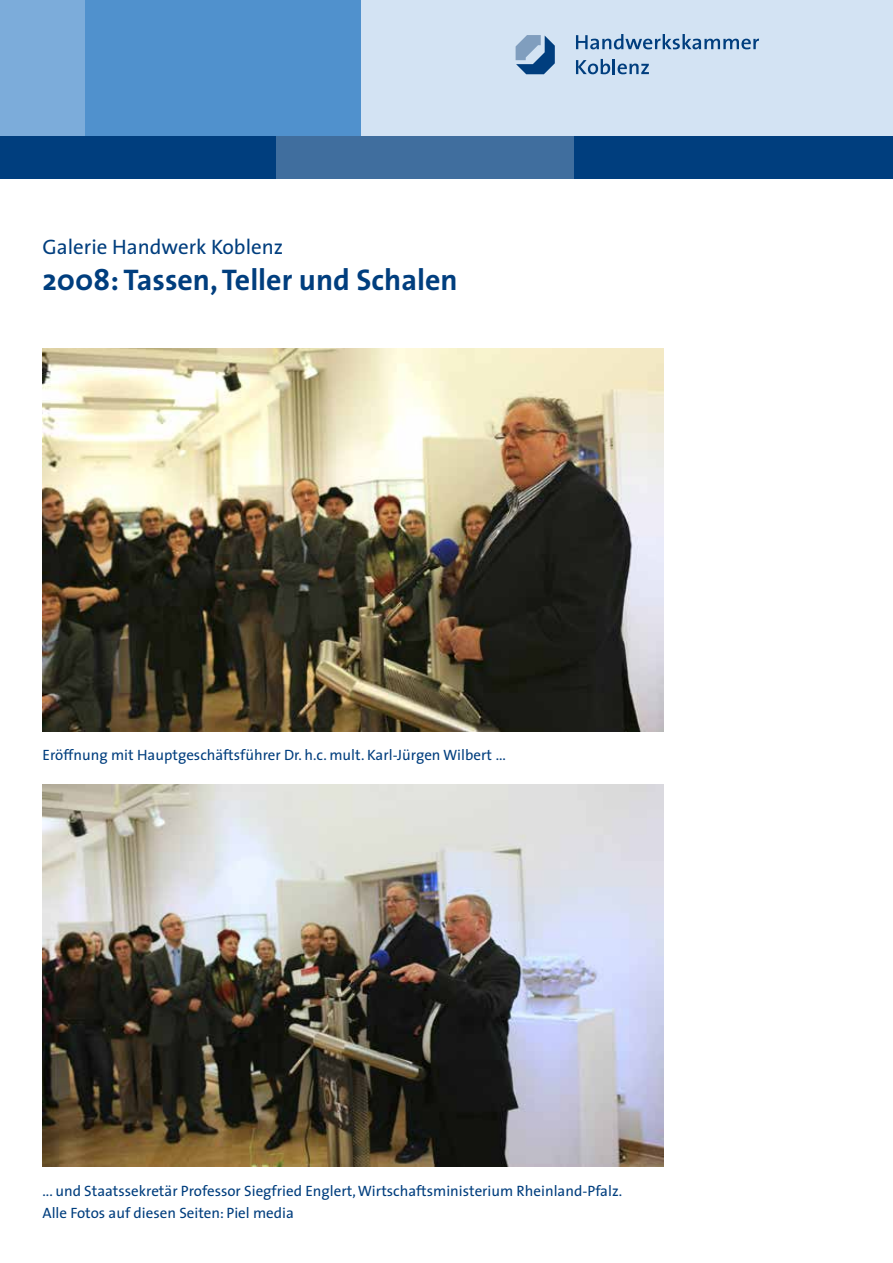
<style>
.page{position:relative;width:893px;height:1263px;background:#fff}
.page>*{position:absolute;margin:0;border:0;box-sizing:border-box;transform-origin:0 0}
.t1{font:700 30px "The Sans";color:#003e7e}
.t2{font:21px "The Sans";color:#003e7e}
.t3{font:15px/22.2px "The Sans";color:#003e7e}
</style>
<div class="page">
<div style="left:0;top:0;width:85px;height:136px;background:#7cacda"></div>
<div style="left:85px;top:0;width:340px;height:136px;background:#5091cd"></div>
<div style="left:574px;top:136px;width:319px;height:43px;background:#003e7e"></div>
<div style="left:0;top:136px;width:276px;height:43px;background:#003e7e"></div>
<div style="left:276px;top:136px;width:298px;height:43px;background:#406e9e"></div>
<div style="left:361px;top:0;width:532px;height:136px;background:#d3e3f3"></div>
<svg style="left:576px;top:34px;width:183px;height:15px"></svg>
<svg style="left:576px;top:59px;width:73px;height:15px"></svg>
<svg style="left:516px;top:35px;width:39px;height:39px"></svg>
<img style="left:43px;top:784px;width:620px;height:382px">
<img style="left:43px;top:349px;width:620px;height:382px">
<h2 class="t2" style="left:43px;top:233px;width:242px">Galerie Handwerk Koblenz</h2>
<h1 class="t1" style="left:43px;top:261px;width:417px">2008: Tassen, Teller und Schalen</h1>
<p class="t3" style="left:43px;top:744px;width:465px">Eröffnung mit Hauptgeschäftsführer Dr. h.c. mult. Karl-Jürgen Wilbert ...</p>
<p class="t3" style="left:43px;top:1179px;width:581px">... und Staatssekretär Professor Siegfried Englert, Wirtschaftsministerium Rheinland-Pfalz.<br>Alle Fotos auf diesen Seiten: Piel media</p>
</div>
